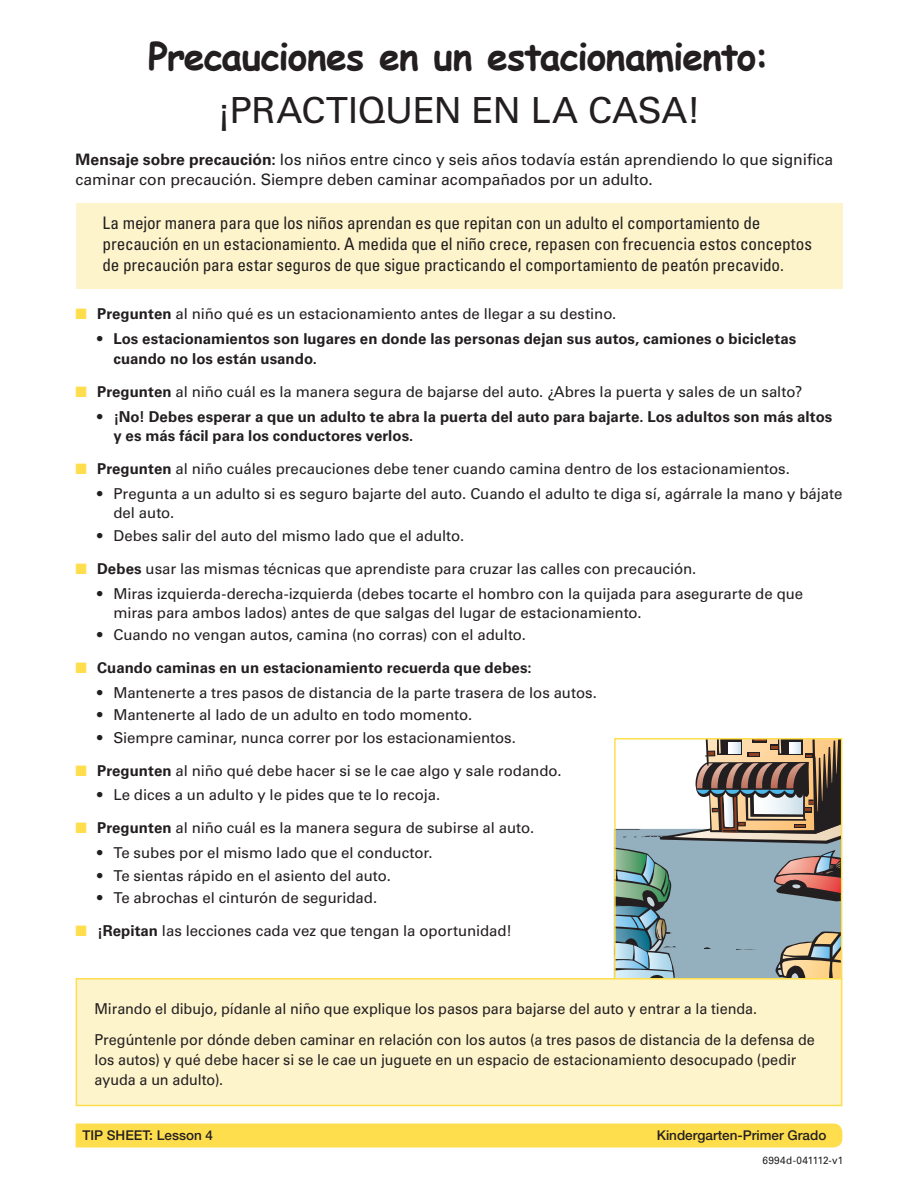
<style>
.page{position:relative;width:918px;height:1188px;background:#fff}
.page>*{position:absolute;margin:0;border:0;box-sizing:border-box;transform-origin:0 0}
.Title___2nd_page{font:700 37.5px "Comic Sans MS";letter-spacing:-.03em;color:#231f20}
.TitleSub___2nd_page{font:36px "Univers LT Std";letter-spacing:-.005em;color:#231f20}
.Boxed_Copy{font:condensed 17.25px/21px "Univers LT Std";letter-spacing:-.01em;color:#231f20}
.Practice___copy{font:15.75px/20.2px "Univers LT Std";letter-spacing:-.005em;color:#231f20}
.Practice___copy-2{font:15px/19.5px "Univers LT Std";letter-spacing:-.005em;color:#231f20}
.t1{font:700 15px/19.5px "Univers LT Std";letter-spacing:.005em;color:#231f20}
.Practice___copy-3{font:15px/20.2px "Univers LT Std";letter-spacing:-.005em;color:#231f20;scale:.96 1}
.t2{font:500 13.5px "Helvetica Neue LT Std";color:#231f20}
.Body{font:10.5px "Univers LT Std";letter-spacing:.03em;color:#231f20;scale:.95 1}
.s1{font-weight:700}
.s2{color:#ffde4e}
.s3{font-weight:400}
</style>
<div class="page">
<svg style="left:617px;top:741px;width:222px;height:236px"></svg>
<div style="left:614px;top:738px;width:228px;height:242px;border:2px solid #ffde4e"></div>
<div style="left:76px;top:978px;width:766px;height:128px;background:#fef4cb;border:2px solid #ffde4e"></div>
<div style="left:76px;top:203px;width:766px;height:86px;background:#fef4cb"></div>
<div style="left:76px;top:1124px;width:766px;height:24px;background:#ffde4e"></div>
<p class="Title___2nd_page" style="left:148px;top:29px;width:623px">Precauciones en un estacionamiento:</p>
<p class="TitleSub___2nd_page" style="left:217px;top:89px;width:485px">¡PRACTIQUEN EN LA CASA!</p>
<p class="Practice___copy" style="left:76px;top:149px;width:759px"><span class="s1">Mensaje sobre precaución:</span> los niños entre cinco y seis años todavía están aprendiendo lo que significa caminar con precaución. Siempre deben caminar acompañados por un adulto.</p>
<p class="Boxed_Copy" style="left:103px;top:213px;width:711px">La mejor manera para que los niños aprendan es que repitan con un adulto el comportamiento de precaución en un estacionamiento. A medida que el niño crece, repasen con frecuencia estos conceptos de precaución para estar seguros de que sigue practicando el comportamiento de peatón precavido.</p>
<p class="Practice___copy-2" style="left:76px;top:304px;width:542px"><span class="s2">■</span> <span class="s1">Pregunten</span> al niño qué es un estacionamiento antes de llegar a su destino.</p>
<p class="t1" style="left:113px;top:329px;width:684px;text-indent:-16px"><span class="s3">•</span> Los estacionamientos son lugares en donde las personas dejan sus autos, camiones o bicicletas cuando no los están usando.</p>
<p class="Practice___copy-2" style="left:76px;top:382px;width:728px"><span class="s2">■</span> <span class="s1">Pregunten</span> al niño cuál es la manera segura de bajarse del auto. ¿Abres la puerta y sales de un salto?</p>
<p class="t1" style="left:113px;top:407px;width:720px;text-indent:-16px"><span class="s3">•</span> ¡No! Debes esperar a que un adulto te abra la puerta del auto para bajarte. Los adultos son más altos y es más fácil para los conductores verlos.</p>
<p class="Practice___copy-2" style="left:76px;top:459px;width:716px"><span class="s2">■</span> <span class="s1">Pregunten</span> al niño cuáles precauciones debe tener cuando camina dentro de los estacionamientos.</p>
<p class="Practice___copy-2" style="left:113px;top:484px;width:731px;text-indent:-16px">• Pregunta a un adulto si es seguro bajarte del auto. Cuando el adulto te diga sí, agárrale la mano y bájate del auto.</p>
<p class="Practice___copy-2" style="left:97px;top:526px;width:369px">• Debes salir del auto del mismo lado que el adulto.</p>
<p class="Practice___copy-2" style="left:76px;top:559px;width:622px"><span class="s2">■</span> <span class="s1">Debes</span> usar las mismas técnicas que aprendiste para cruzar las calles con precaución.</p>
<p class="Practice___copy-2" style="left:113px;top:584px;width:691px;text-indent:-16px">• Miras izquierda-derecha-izquierda (debes tocarte el hombro con la quijada para asegurarte de que miras para ambos lados) antes de que salgas del lugar de estacionamiento.</p>
<p class="Practice___copy-2" style="left:97px;top:625px;width:430px">• Cuando no vengan autos, camina (no corras) con el adulto.</p>
<p class="t1" style="left:76px;top:658px;width:458px"><span class="s2">■</span> Cuando caminas en un estacionamiento recuerda que debes:</p>
<p class="Practice___copy-2" style="left:97px;top:683px;width:501px">• Mantenerte a tres pasos de distancia de la parte trasera de los autos.</p>
<p class="Practice___copy-2" style="left:97px;top:705px;width:377px">• Mantenerte al lado de un adulto en todo momento.</p>
<p class="Practice___copy-2" style="left:97px;top:728px;width:420px">• Siempre caminar, nunca correr por los estacionamientos.</p>
<p class="Practice___copy-2" style="left:76px;top:761px;width:488px"><span class="s2">■</span> <span class="s1">Pregunten</span> al niño qué debe hacer si se le cae algo y sale rodando.</p>
<p class="Practice___copy-2" style="left:97px;top:785px;width:345px">• Le dices a un adulto y le pides que te lo recoja.</p>
<p class="Practice___copy-2" style="left:76px;top:818px;width:460px"><span class="s2">■</span> <span class="s1">Pregunten</span> al niño cuál es la manera segura de subirse al auto.</p>
<p class="Practice___copy-2" style="left:97px;top:843px;width:337px">• Te subes por el mismo lado que el conductor.</p>
<p class="Practice___copy-2" style="left:97px;top:866px;width:295px">• Te sientas rápido en el asiento del auto.</p>
<p class="Practice___copy-2" style="left:97px;top:888px;width:282px">• Te abrochas el cinturón de seguridad.</p>
<p class="Practice___copy-2" style="left:76px;top:921px;width:438px"><span class="s2">■</span> <span class="s1">¡Repitan</span> las lecciones cada vez que tengan la oportunidad!</p>
<p class="Practice___copy-3" style="left:94px;top:998px;width:692px">Mirando el dibujo, pídanle al niño que explique los pasos para bajarse del auto y entrar a la tienda.</p>
<p class="Practice___copy-3" style="left:94px;top:1030px;width:752px">Pregúntenle por dónde deben caminar en relación con los autos (a tres pasos de distancia de la defensa de los autos) y qué debe hacer si se le cae un juguete en un espacio de estacionamiento desocupado (pedir ayuda a un adulto).</p>
<p class="t2" style="left:82px;top:1127px;width:132px">TIP SHEET: Lesson 4</p>
<p class="t2" style="left:657px;top:1127px;width:171px">Kindergarten-Primer Grado</p>
<p class="Body" style="left:762px;top:1154px;width:87px">6994d-041112-v1</p>
</div>
